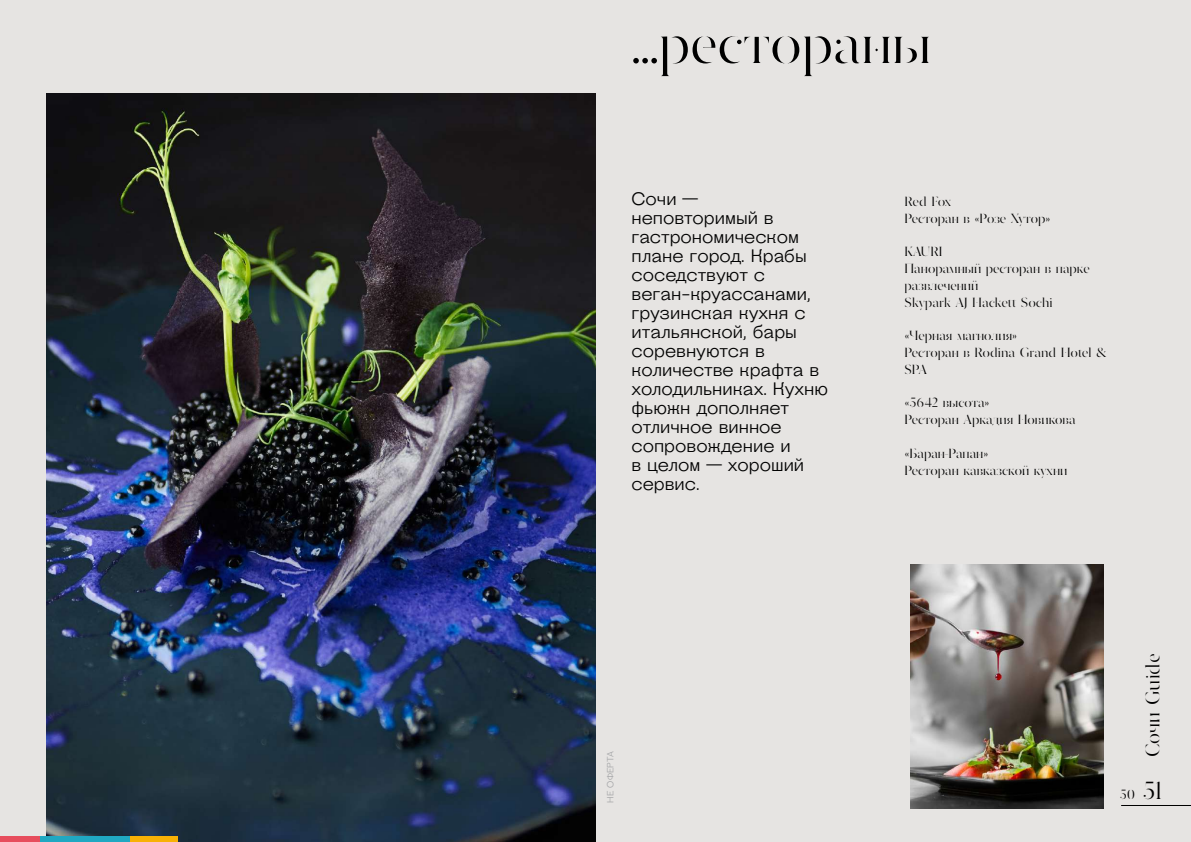
<style>
.page{position:relative;width:1191px;height:842px;background:#e6e4e2}
.page>*{position:absolute;margin:0;border:0;box-sizing:border-box;transform-origin:0 0}
.t1{font:60px "Dryhten";color:#000}
.t2{font:20.8px "Dryhten";color:#000}
.t3{font:18px/19px "Steinbeck";color:#000}
.t4{font:14px/16.8px "Dryhten";color:#000}
.t5{font:9px "Steinbeck";color:#a3a4a6}
.s1{font-family:"AG Bengaly"}
.s2{font-size:26px}
</style>
<div class="page">
<img style="left:47px;top:94px;width:548px;height:748px">
<div style="left:0;top:836px;width:41px;height:6px;background:#e74d5d"></div>
<div style="left:40px;top:836px;width:91px;height:6px;background:#20a8c2"></div>
<div style="left:130px;top:836px;width:48px;height:6px;background:#f8b106"></div>
<hr style="left:1121px;top:805px;width:70px;height:1px;background:#000">
<img style="left:910px;top:565px;width:193px;height:243px">
<h1 class="t1" style="left:631px;top:10px;width:301px">...рестораны</h1>
<p class="t3" style="left:631px;top:189px;width:198px">Сочи — неповторимый в гастрономическом плане город. Крабы соседствуют с веган-круассанами, грузинская кухня с итальянской, бары соревнуются в количестве крафта в холодильниках. Кухню фьюжн дополняет отличное винное сопровождение и<br>в целом — хороший сервис.</p>
<p class="t4" style="left:904px;top:193px;width:147px">Red Fox<br>Ресторан в <span class="s1">«</span>Розе Хутор<span class="s1">»</span></p>
<p class="t4" style="left:904px;top:243px;width:187px">KAURI<br>Панорамный ресторан в парке развлечений<br>Skypark AJ Hackett Sochi</p>
<p class="t4" style="left:904px;top:327px;width:204px"><span class="s1">«</span>Черная магнолия<span class="s1">»<br></span>Ресторан в Rodina Grand Hotel &amp;<br>SPA</p>
<p class="t4" style="left:904px;top:394px;width:172px"><span class="s1">«</span>5642 высота<span class="s1">»<br></span>Ресторан Аркадия Новикова</p>
<p class="t4" style="left:904px;top:445px;width:164px"><span class="s1">«</span>Баран-Рапан<span class="s1">»<br></span>Ресторан кавказской кухни</p>
<p class="t5" style="left:604px;top:803px;width:53px;rotate:-90deg">НЕ ОФЕРТА</p>
<p class="t2" style="left:1141px;top:757px;width:105px;rotate:-90deg">Сочи Guide</p>
<p class="t4" style="left:1120px;top:786px;width:44px">50 <span class="s2">51</span></p>
</div>
